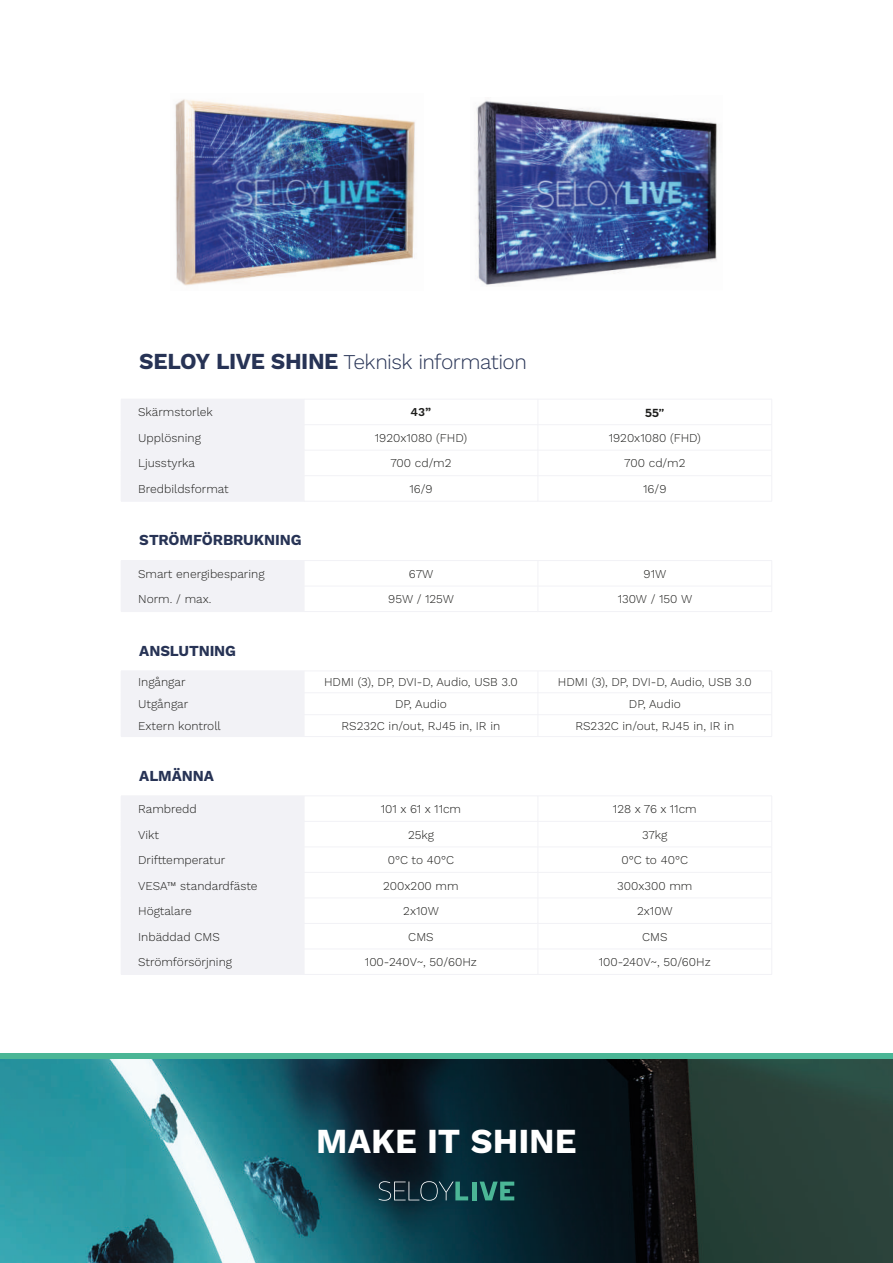
<style>
.page{position:relative;width:893px;height:1263px;background:#fff}
.page>*{position:absolute;margin:0;border:0;box-sizing:border-box;transform-origin:0 0}
.t1{font:700 34.5px "Work Sans";color:#fff}
.t2{font:300 21px "Work Sans";letter-spacing:-.03em;color:#273355}
.t3{font:700 15px "Work Sans";letter-spacing:-.01em;color:#273355}
.t4{font:300 12px "Work Sans";color:#1d1d1b}
.t5{font:600 12px "Work Sans";color:#1d1d1b}
.t6{font:700 12px "Neutraface Text";color:#1d1d1b}
.s1{font-weight:700;font-size:22.5px}
</style>
<div class="page">
<img style="left:0;top:1059px;width:893px;height:204px">
<svg style="left:379px;top:1181px;width:89px;height:20px;background:#24454e"></svg>
<div style="left:472px;top:1181px;width:5px;height:19px;background:#4bb696"></div>
<svg style="left:480px;top:1181px;width:34px;height:19px"></svg>
<hr style="left:304px;top:399px;width:234px;height:1px;background:#f2f2f6">
<hr style="left:304px;top:501px;width:234px;height:1px;background:#f2f2f6">
<hr style="left:121px;top:501px;width:183px;height:1px;background:#f2f2f6">
<hr style="left:538px;top:399px;width:234px;height:1px;background:#f2f2f6">
<hr style="left:538px;top:501px;width:234px;height:1px;background:#f2f2f6">
<hr style="left:304px;top:424px;width:234px;height:1px;background:#f2f2f6">
<hr style="left:538px;top:424px;width:234px;height:1px;background:#f2f2f6">
<div style="left:121px;top:399px;width:184px;height:102px;background:#f2f2f6"></div>
<hr style="left:304px;top:450px;width:234px;height:1px;background:#f2f2f6">
<hr style="left:538px;top:450px;width:234px;height:1px;background:#f2f2f6">
<hr style="left:121px;top:475px;width:183px;height:1px;background:#f2f2f6">
<hr style="left:304px;top:475px;width:234px;height:1px;background:#f2f2f6">
<hr style="left:538px;top:475px;width:234px;height:1px;background:#f2f2f6">
<hr style="left:121px;top:611px;width:183px;height:1px;background:#f2f2f6">
<hr style="left:538px;top:611px;width:234px;height:1px;background:#f2f2f6">
<svg style="left:121px;top:560px;width:651px;height:51px"></svg>
<hr style="left:304px;top:611px;width:234px;height:1px;background:#f2f2f6">
<hr style="left:121px;top:736px;width:183px;height:1px;background:#f2f2f6">
<hr style="left:538px;top:736px;width:234px;height:1px;background:#f2f2f6">
<svg style="left:121px;top:671px;width:651px;height:65px"></svg>
<hr style="left:304px;top:736px;width:234px;height:1px;background:#f2f2f6">
<hr style="left:121px;top:974px;width:183px;height:1px;background:#f2f2f6">
<hr style="left:304px;top:974px;width:234px;height:1px;background:#f2f2f6">
<hr style="left:538px;top:974px;width:234px;height:1px;background:#f2f2f6">
<hr style="left:304px;top:796px;width:234px;height:1px;background:#f2f2f6">
<hr style="left:538px;top:796px;width:234px;height:1px;background:#f2f2f6">
<hr style="left:304px;top:821px;width:234px;height:1px;background:#f2f2f6">
<hr style="left:538px;top:821px;width:234px;height:1px;background:#f2f2f6">
<hr style="left:304px;top:847px;width:234px;height:1px;background:#f2f2f6">
<hr style="left:538px;top:847px;width:234px;height:1px;background:#f2f2f6">
<hr style="left:304px;top:872px;width:234px;height:1px;background:#f2f2f6">
<hr style="left:538px;top:872px;width:234px;height:1px;background:#f2f2f6">
<hr style="left:304px;top:898px;width:234px;height:1px;background:#f2f2f6">
<hr style="left:538px;top:898px;width:234px;height:1px;background:#f2f2f6">
<div style="left:121px;top:796px;width:184px;height:178px;background:#f2f2f6"></div>
<hr style="left:304px;top:923px;width:234px;height:1px;background:#f2f2f6">
<hr style="left:538px;top:923px;width:234px;height:1px;background:#f2f2f6">
<hr style="left:121px;top:949px;width:183px;height:1px;background:#f2f2f6">
<hr style="left:304px;top:949px;width:234px;height:1px;background:#f2f2f6">
<hr style="left:538px;top:949px;width:234px;height:1px;background:#f2f2f6">
<div style="left:0;top:1053px;width:893px;height:6px;background:#4bb696"></div>
<img style="left:175px;top:99px;width:240px;height:187px">
<img style="left:476px;top:100px;width:242px;height:185px">
<h2 class="t2" style="left:139px;top:349px;width:389px"><span class="s1">SELOY LIVE SHINE</span> Teknisk information</h2>
<p class="t4" style="left:138px;top:405px;width:76px">Skärmstorlek</p>
<p class="t5" style="left:411px;top:405px;width:22px">43”</p>
<p class="t6" style="left:645px;top:405px;width:21px">55”</p>
<p class="t4" style="left:138px;top:431px;width:64px">Upplösning</p>
<p class="t4" style="left:375px;top:431px;width:94px">1920x1080 (FHD)</p>
<p class="t4" style="left:609px;top:431px;width:94px">1920x1080 (FHD)</p>
<p class="t4" style="left:138px;top:456px;width:58px">Ljusstyrka</p>
<p class="t4" style="left:390px;top:456px;width:63px">700 cd/m2</p>
<p class="t4" style="left:624px;top:456px;width:63px">700 cd/m2</p>
<p class="t4" style="left:138px;top:482px;width:92px">Bredbildsformat</p>
<p class="t4" style="left:409px;top:482px;width:25px">16/9</p>
<p class="t4" style="left:643px;top:482px;width:25px">16/9</p>
<p class="t3" style="left:139px;top:531px;width:164px">STRÖMFÖRBRUKNING</p>
<p class="t4" style="left:138px;top:567px;width:128px">Smart energibesparing</p>
<p class="t4" style="left:409px;top:567px;width:26px">67W</p>
<p class="t4" style="left:644px;top:567px;width:24px">91W</p>
<p class="t4" style="left:138px;top:592px;width:75px">Norm. / max.</p>
<p class="t4" style="left:388px;top:592px;width:67px">95W / 125W</p>
<p class="t4" style="left:618px;top:592px;width:76px">130W / 150 W</p>
<p class="t3" style="left:139px;top:642px;width:98px">ANSLUTNING</p>
<p class="t4" style="left:138px;top:675px;width:49px">Ingångar</p>
<p class="t4" style="left:324px;top:675px;width:195px">HDMI (3), DP, DVI-D, Audio, USB 3.0</p>
<p class="t4" style="left:558px;top:675px;width:195px">HDMI (3), DP, DVI-D, Audio, USB 3.0</p>
<p class="t4" style="left:138px;top:697px;width:52px">Utgångar</p>
<p class="t4" style="left:395px;top:697px;width:53px">DP, Audio</p>
<p class="t4" style="left:629px;top:697px;width:53px">DP, Audio</p>
<p class="t4" style="left:138px;top:719px;width:84px">Extern kontroll</p>
<p class="t4" style="left:342px;top:719px;width:160px">RS232C in/out, RJ45 in, IR in</p>
<p class="t4" style="left:575px;top:719px;width:160px">RS232C in/out, RJ45 in, IR in</p>
<p class="t3" style="left:139px;top:767px;width:76px">ALMÄNNA</p>
<p class="t4" style="left:138px;top:802px;width:60px">Rambredd</p>
<p class="t4" style="left:381px;top:802px;width:82px">101 x 61 x 11cm</p>
<p class="t4" style="left:613px;top:802px;width:85px">128 x 76 x 11cm</p>
<p class="t4" style="left:138px;top:827px;width:22px">Vikt</p>
<p class="t4" style="left:408px;top:827px;width:27px">25kg</p>
<p class="t4" style="left:642px;top:827px;width:27px">37kg</p>
<p class="t4" style="left:138px;top:853px;width:89px">Drifttemperatur</p>
<p class="t4" style="left:388px;top:853px;width:68px">0°C to 40°C</p>
<p class="t4" style="left:622px;top:853px;width:68px">0°C to 40°C</p>
<p class="t4" style="left:138px;top:878px;width:121px">VESA™ standardfäste</p>
<p class="t4" style="left:383px;top:878px;width:77px">200x200 mm</p>
<p class="t4" style="left:617px;top:878px;width:77px">300x300 mm</p>
<p class="t4" style="left:138px;top:904px;width:55px">Högtalare</p>
<p class="t4" style="left:403px;top:904px;width:37px">2x10W</p>
<p class="t4" style="left:637px;top:904px;width:37px">2x10W</p>
<p class="t4" style="left:138px;top:929px;width:83px">Inbäddad CMS</p>
<p class="t4" style="left:408px;top:929px;width:27px">CMS</p>
<p class="t4" style="left:642px;top:929px;width:27px">CMS</p>
<p class="t4" style="left:138px;top:955px;width:95px">Strömförsörjning</p>
<p class="t4" style="left:365px;top:955px;width:114px">100-240V~, 50/60Hz</p>
<p class="t4" style="left:599px;top:955px;width:114px">100-240V~, 50/60Hz</p>
<h1 class="t1" style="left:316px;top:1121px;width:262px">MAKE IT SHINE</h1>
</div>
